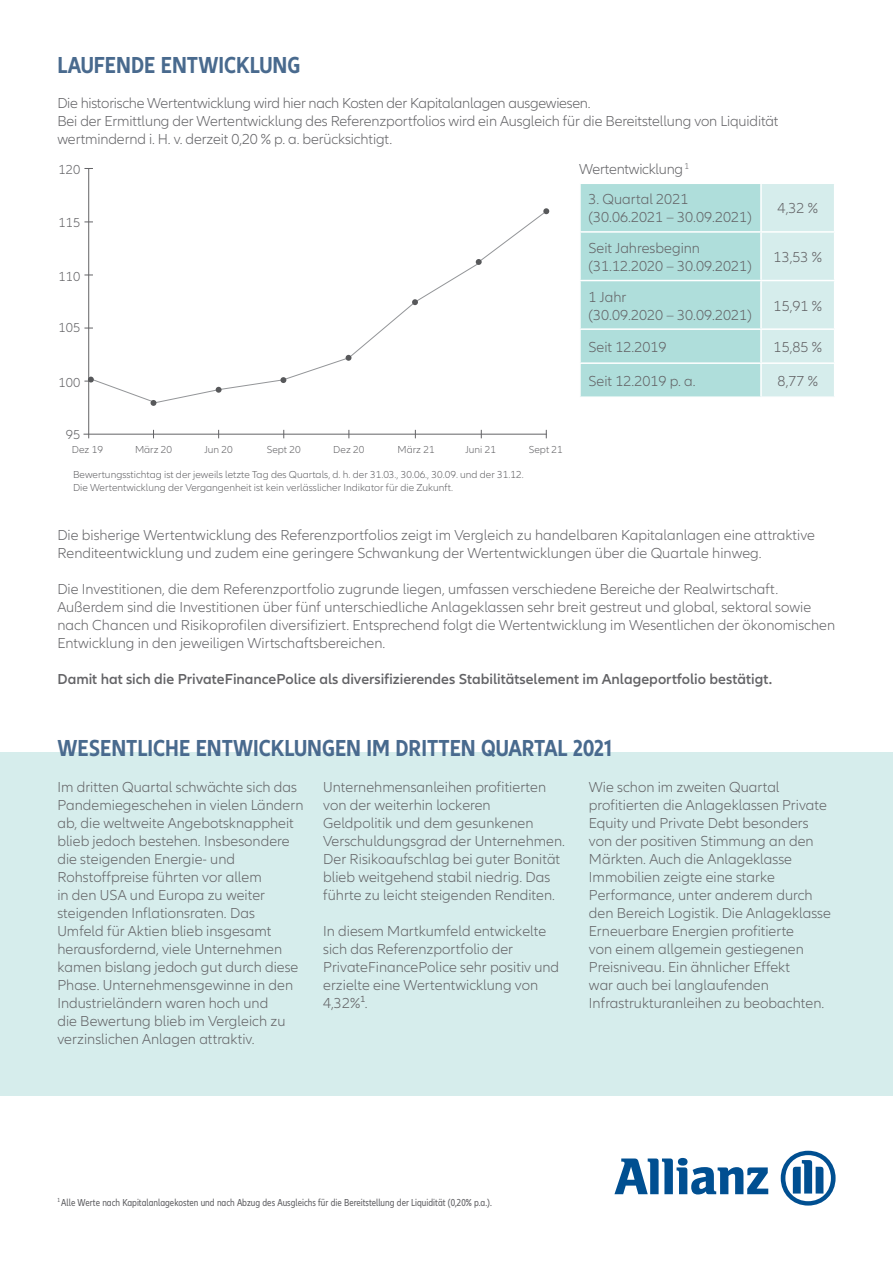
<style>
.page{position:relative;width:893px;height:1263px;background:#fff}
.page>*{position:absolute;margin:0;border:0;box-sizing:border-box;transform-origin:0 0}
.t1{font:700 condensed 24px "Allianz Neo";color:#496a8e}
.t2{font:300 15px/18px "Allianz Neo";color:#636366}
.t3{font:600 15px "Allianz Neo";color:#636366}
.t4{font:300 15px "Allianz Neo";letter-spacing:-.02em;color:#636366}
.t5{font:300 13.5px "Allianz Neo";color:#636366}
.t6{font:300 10.5px "Allianz Neo";color:#636366}
.t7{font:condensed 10.5px "Allianz Neo";color:#636366}
</style>
<div class="page">
<svg style="left:614px;top:1158px;width:154px;height:36px"></svg>
<svg style="left:781px;top:1151px;width:55px;height:54px"></svg>
<svg style="left:581px;top:184px;width:253px;height:212px;background:#bae2df"></svg>
<hr style="left:760px;top:184px;width:2px;height:47px;background:#fff">
<hr style="left:579px;top:231px;width:182px;height:2px;background:#fff">
<hr style="left:761px;top:231px;width:74px;height:2px;background:#fff">
<hr style="left:760px;top:233px;width:2px;height:47px;background:#fff">
<hr style="left:579px;top:280px;width:182px;height:1px;background:#fff">
<hr style="left:761px;top:280px;width:74px;height:1px;background:#fff">
<hr style="left:760px;top:281px;width:2px;height:47px;background:#fff">
<hr style="left:579px;top:328px;width:182px;height:2px;background:#fff">
<hr style="left:761px;top:328px;width:74px;height:2px;background:#fff">
<hr style="left:760px;top:330px;width:2px;height:32px;background:#fff">
<hr style="left:579px;top:362px;width:182px;height:2px;background:#fff">
<hr style="left:761px;top:362px;width:74px;height:2px;background:#fff">
<hr style="left:760px;top:364px;width:2px;height:32px;background:#fff">
<div style="left:0;top:752px;width:893px;height:344px;background:#d6edec"></div>
<hr style="left:88px;top:168px;width:1px;height:270px;background:#636366">
<hr style="left:84px;top:434px;width:463px;height:1px;background:#636366">
<svg style="left:91px;top:261px;width:386px;height:142px"></svg>
<svg style="left:84px;top:377px;width:10px;height:5px"></svg>
<svg style="left:151px;top:400px;width:5px;height:6px"></svg>
<svg style="left:216px;top:387px;width:6px;height:6px"></svg>
<svg style="left:280px;top:377px;width:6px;height:6px"></svg>
<svg style="left:346px;top:355px;width:5px;height:6px"></svg>
<svg style="left:412px;top:299px;width:6px;height:6px"></svg>
<svg style="left:476px;top:208px;width:73px;height:57px"></svg>
<p class="t1" style="left:57px;top:51px;width:244px">LAUFENDE ENTWICKLUNG</p>
<p class="t2" style="left:57px;top:94px;width:723px">Die historische Wertentwicklung wird hier nach Kosten der Kapitalanlagen ausgewiesen.<br>Bei der Ermittlung der Wertentwicklung des Referenzportfolios wird ein Ausgleich für die Bereitstellung von Liquidität wertmindernd i. H. v. derzeit 0,20 % p. a. berücksichtigt.</p>
<p class="t5" style="left:59px;top:162px;width:23px">120</p>
<p class="t5" style="left:59px;top:215px;width:23px">115</p>
<p class="t5" style="left:59px;top:268px;width:23px">110</p>
<p class="t5" style="left:59px;top:320px;width:23px">105</p>
<p class="t5" style="left:59px;top:375px;width:23px">100</p>
<p class="t5" style="left:66px;top:427px;width:16px">95</p>
<p class="t6" style="left:72px;top:444px;width:33px">Dez 19</p>
<p class="t6" style="left:135px;top:444px;width:39px">März 20</p>
<p class="t6" style="left:204px;top:444px;width:30px">Jun 20</p>
<p class="t6" style="left:267px;top:444px;width:35px">Sept 20</p>
<p class="t6" style="left:333px;top:444px;width:33px">Dez 20</p>
<p class="t6" style="left:398px;top:444px;width:39px">März 21</p>
<p class="t6" style="left:465px;top:444px;width:32px">Juni 21</p>
<p class="t6" style="left:529px;top:444px;width:35px">Sept 21</p>
<p class="t6" style="left:73px;top:468px;width:452px">Bewertungsstichtag ist der jeweils letzte Tag des Quartals, d. h. der 31.03., 30.06., 30.09. und der 31.12.</p>
<p class="t6" style="left:73px;top:481px;width:382px">Die Wertentwicklung der Vergangenheit ist kein verlässlicher Indikator für die Zukunft.</p>
<p class="t4" style="left:579px;top:161px;width:111px">Wertentwicklung <sup>1</sup></p>
<p class="t2" style="left:588px;top:191px;width:165px">3. Quartal 2021 (30.06.2021 – 30.09.2021)</p>
<p class="t2" style="left:778px;top:200px;width:42px">4,32 %</p>
<p class="t2" style="left:588px;top:239px;width:165px">Seit Jahresbeginn (31.12.2020 – 30.09.2021)</p>
<p class="t2" style="left:774px;top:248px;width:50px">13,53 %</p>
<p class="t2" style="left:588px;top:288px;width:165px">1 Jahr<br>(30.09.2020 – 30.09.2021)</p>
<p class="t2" style="left:774px;top:297px;width:50px">15,91 %</p>
<p class="t2" style="left:588px;top:338px;width:80px">Seit 12.2019</p>
<p class="t2" style="left:774px;top:338px;width:50px">15,85 %</p>
<p class="t2" style="left:588px;top:372px;width:109px">Seit 12.2019 p. a.</p>
<p class="t2" style="left:778px;top:372px;width:42px">8,77 %</p>
<p class="t2" style="left:57px;top:526px;width:759px">Die bisherige Wertentwicklung des Referenzportfolios zeigt im Vergleich zu handelbaren Kapitalanlagen eine attraktive<br>Renditeentwicklung und zudem eine geringere Schwankung der Wertentwicklungen über die Quartale hinweg.</p>
<p class="t2" style="left:57px;top:580px;width:779px">Die Investitionen, die dem Referenzportfolio zugrunde liegen, umfassen verschiedene Bereiche der Realwirtschaft.<br>Außerdem sind die Investitionen über fünf unterschiedliche Anlageklassen sehr breit gestreut und global, sektoral sowie nach Chancen und Risikoprofilen diversifiziert. Entsprechend folgt die Wertentwicklung im Wesentlichen der ökonomischen Entwicklung in den jeweiligen Wirtschaftsbereichen.</p>
<p class="t3" style="left:57px;top:670px;width:716px">Damit hat sich die PrivateFinancePolice als diversifizierendes Stabilitätselement im Anlageportfolio bestätigt.</p>
<p class="t1" style="left:57px;top:734px;width:556px">WESENTLICHE ENTWICKLUNGEN IM DRITTEN QUARTAL 2021</p>
<p class="t2" style="left:57px;top:778px;width:248px">Im dritten Quartal schwächte sich das Pandemiegeschehen in vielen Ländern ab, die weltweite Angebotsknappheit blieb jedoch bestehen. Insbesondere die steigenden Energie- und Rohstoffpreise führten vor allem<br>in den USA und Europa zu weiter steigenden Inflationsraten. Das Umfeld für Aktien blieb insgesamt herausfordernd, viele Unternehmen kamen bislang jedoch gut durch diese Phase. Unternehmensgewinne in den Industrieländern waren hoch und<br>die Bewertung blieb im Vergleich zu verzinslichen Anlagen attraktiv.</p>
<p class="t2" style="left:323px;top:778px;width:243px">Unternehmensanleihen profitierten von der weiterhin lockeren<br>Geldpolitik und dem gesunkenen Verschuldungsgrad der Unternehmen.<br>Der Risikoaufschlag bei guter Bonität blieb weitgehend stabil niedrig. Das führte zu leicht steigenden Renditen.</p>
<p class="t2" style="left:323px;top:922px;width:237px">In diesem Martkumfeld entwickelte sich das Referenzportfolio der<br>PrivateFinancePolice sehr positiv und erzielte eine Wertentwicklung von<br>4,32%¹.</p>
<p class="t2" style="left:589px;top:778px;width:240px">Wie schon im zweiten Quartal profitierten die Anlageklassen Private<br>Equity und Private Debt besonders</p>
<p class="t2" style="left:589px;top:832px;width:244px">von der positiven Stimmung an den Märkten. Auch die Anlageklasse Immobilien zeigte eine starke Performance, unter anderem durch den Bereich Logistik. Die Anlageklasse Erneuerbare Energien profitierte<br>von einem allgemein gestiegenen Preisniveau. Ein ähnlicher Effekt<br>war auch bei langlaufenden Infrastrukturanleihen zu beobachten.</p>
<p class="t7" style="left:57px;top:1196px;width:436px"><sup>1</sup> Alle Werte nach Kapitalanlagekosten und nach Abzug des Ausgleichs für die Bereitstellung der Liquidität (0,20% p.a.).</p>
</div>
